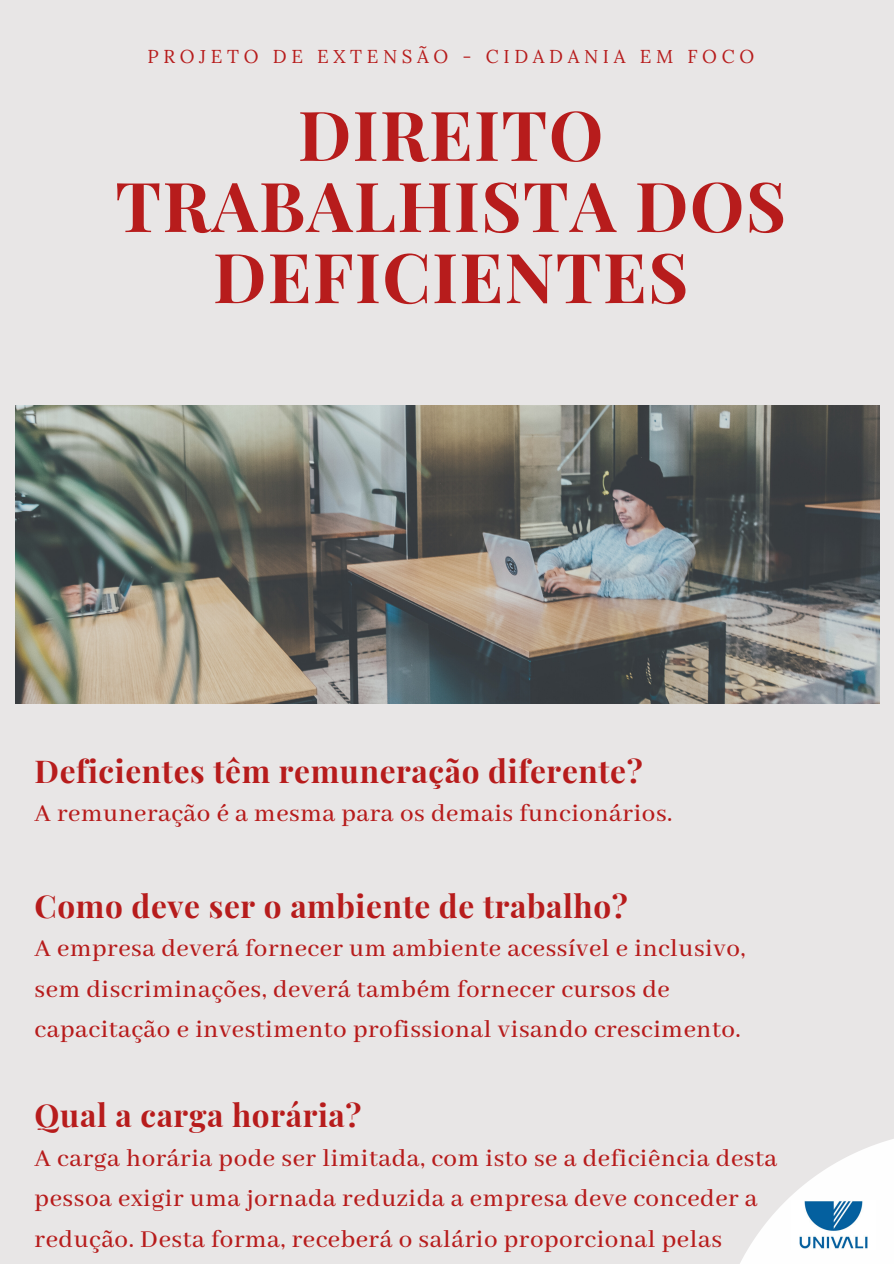
<style>
.page{position:relative;width:894px;height:1264px;background:#fff}
.page>*{position:absolute;margin:0;border:0;box-sizing:border-box;transform-origin:0 0}
.t1{font:700 68.85px/71.1px "Playfair Display";letter-spacing:.02em;color:#b71c1c;text-align:center}
.t2{font:700 31.5px "Playfair Display";letter-spacing:.02em;color:#b71c1c}
.t3{font:500 27px/40.5px "Abhaya Libre";letter-spacing:.02em;color:#b71c1c}
.t4{font:18.6px "Lora";letter-spacing:.25em;color:#b71c1c}
</style>
<div class="page">
<div style="left:0;top:0;width:893px;height:1263px;background:#e8e6e6"></div>
<img style="left:15px;top:406px;width:864px;height:297px">
<svg style="left:740px;top:1139px;width:153px;height:124px"></svg>
<img style="left:791px;top:1200px;width:84px;height:49px">
<p class="t4" style="left:147px;top:44px;width:608px">PROJETO DE EXTENSÃO - CIDADANIA EM FOCO</p>
<h1 class="t1" style="left:115px;top:97px;width:672px">DIREITO<br>TRABALHISTA DOS<br>DEFICIENTES</h1>
<p class="t2" style="left:35px;top:748px;width:609px">Deficientes têm remuneração diferente?</p>
<p class="t3" style="left:35px;top:793px;width:639px">A remuneração é a mesma para os demais funcionários.</p>
<p class="t2" style="left:35px;top:883px;width:594px">Como deve ser o ambiente de trabalho?</p>
<p class="t3" style="left:35px;top:929px;width:712px">A empresa deverá fornecer um ambiente acessível e inclusivo, sem discriminações, deverá também fornecer cursos de capacitação e investimento profissional visando crescimento.</p>
<p class="t2" style="left:35px;top:1093px;width:328px">Qual a carga horária?</p>
<p class="t3" style="left:35px;top:1138px;width:743px">A carga horária pode ser limitada, com isto se a deficiência desta pessoa exigir uma jornada reduzida a empresa deve conceder a redução. Desta forma, receberá o salário proporcional pelas</p>
</div>
